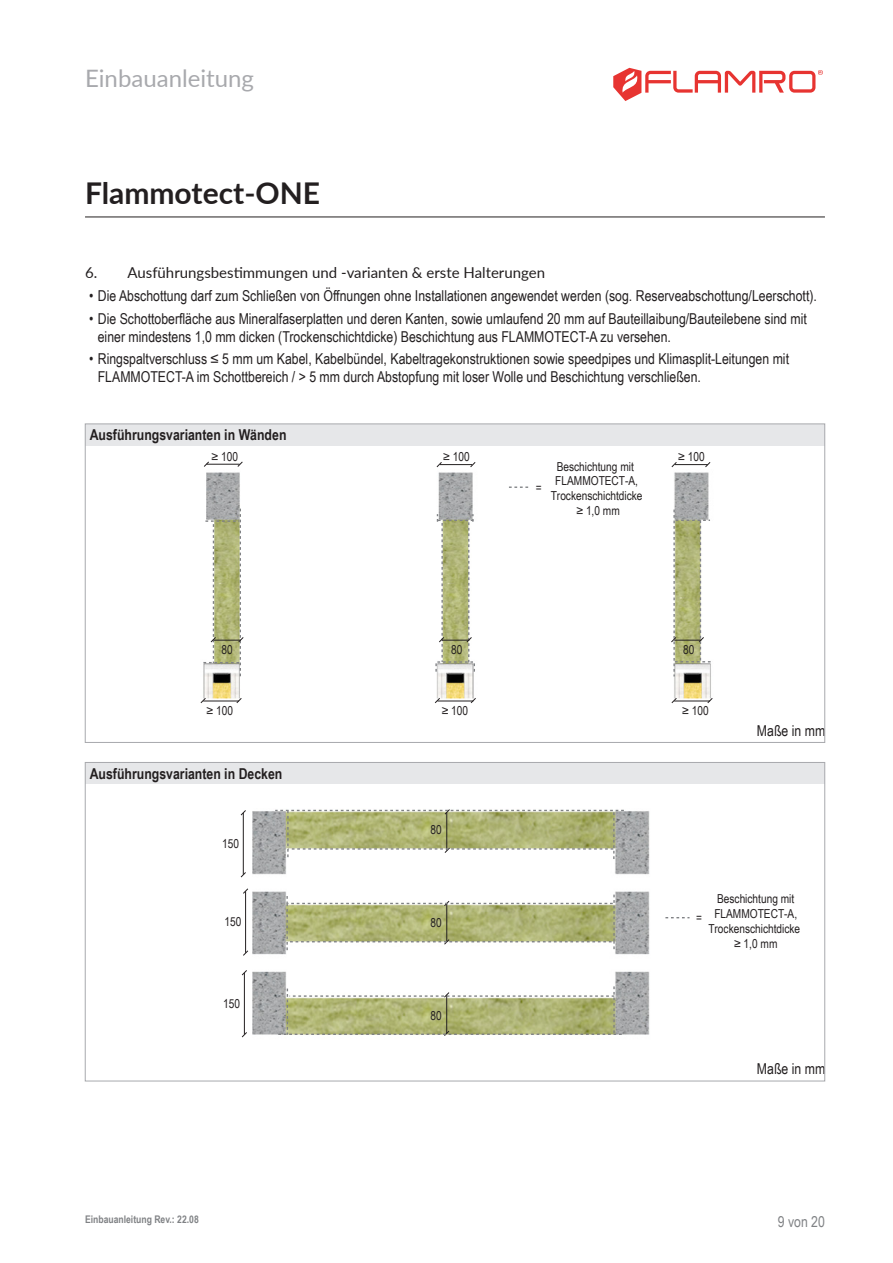
<style>
.page{position:relative;width:893px;height:1263px;background:#fff}
.page>*{position:absolute;margin:0;border:0;box-sizing:border-box;transform-origin:0 0}
.t1{font:700 30px "Lato";color:#231f20}
.t2{font:24px "Lato";color:#a8a9ad}
.p___Fließtext_rechts{font:15px/18px "Arial Narrow";color:#231f20}
.p___Zwischenüberschr{font:700 15px "Arial Narrow";color:#231f20}
.t3{font:15px "Lato";color:#231f20}
.t4{font:15px "Arial Narrow";color:#808285}
.t5{font:12.3px/14.9px "Arial Narrow";color:#231f20;text-align:center}
.t6{font:700 10.5px "Arial Narrow";color:#808285}
</style>
<div class="page">
<hr style="left:85px;top:217px;width:740px;height:1px;background:#231f20">
<div style="left:85px;top:424px;width:740px;height:21px;background:#e6e7e9"></div>
<img style="left:203px;top:463px;width:508px;height:238px">
<svg style="left:203px;top:461px;width:7px;height:6px"></svg>
<svg style="left:237px;top:461px;width:6px;height:6px"></svg>
<hr style="left:203px;top:701px;width:36px;height:1px;background:#231f20">
<svg style="left:200px;top:697px;width:6px;height:6px"></svg>
<svg style="left:236px;top:697px;width:6px;height:6px"></svg>
<hr style="left:437px;top:701px;width:36px;height:1px;background:#231f20">
<svg style="left:434px;top:697px;width:7px;height:6px"></svg>
<svg style="left:470px;top:697px;width:7px;height:6px"></svg>
<svg style="left:436px;top:462px;width:6px;height:6px"></svg>
<svg style="left:470px;top:462px;width:6px;height:6px"></svg>
<svg style="left:671px;top:462px;width:6px;height:6px"></svg>
<svg style="left:704px;top:462px;width:7px;height:6px"></svg>
<hr style="left:674px;top:701px;width:36px;height:1px;background:#231f20">
<svg style="left:671px;top:697px;width:6px;height:6px"></svg>
<svg style="left:707px;top:697px;width:6px;height:6px"></svg>
<hr style="left:206px;top:464px;width:34px;height:1px;background:#231f20">
<hr style="left:440px;top:464px;width:32px;height:1px;background:#231f20">
<hr style="left:675px;top:464px;width:33px;height:1px;background:#231f20">
<svg style="left:670px;top:509px;width:41px;height:167px"></svg>
<svg style="left:435px;top:514px;width:40px;height:158px"></svg>
<svg style="left:203px;top:509px;width:41px;height:168px"></svg>
<svg style="left:509px;top:486px;width:20px;height:2px"></svg>
<div style="left:85px;top:763px;width:740px;height:21px;background:#e6e7e9"></div>
<img style="left:242px;top:811px;width:448px;height:224px">
<svg style="left:242px;top:950px;width:7px;height:6px"></svg>
<svg style="left:242px;top:888px;width:7px;height:6px"></svg>
<hr style="left:245px;top:891px;width:1px;height:62px;background:#231f20">
<svg style="left:240px;top:871px;width:7px;height:7px"></svg>
<svg style="left:240px;top:810px;width:7px;height:6px"></svg>
<hr style="left:243px;top:813px;width:1px;height:61px;background:#231f20">
<svg style="left:241px;top:1031px;width:7px;height:7px"></svg>
<svg style="left:241px;top:969px;width:7px;height:7px"></svg>
<hr style="left:244px;top:973px;width:1px;height:61px;background:#231f20">
<svg style="left:275px;top:809px;width:349px;height:51px"></svg>
<svg style="left:277px;top:986px;width:345px;height:50px"></svg>
<svg style="left:286px;top:894px;width:329px;height:58px"></svg>
<svg style="left:665px;top:917px;width:24px;height:1px"></svg>
<svg style="left:613px;top:68px;width:210px;height:33px"></svg>
<h2 class="t2" style="left:85px;top:61px;width:170px">Einbauanleitung</h2>
<h1 class="t1" style="left:85px;top:171px;width:237px">Flammotect-ONE</h1>
<p class="t3" style="left:85px;top:262px;width:462px">6. Ausführungsbestimmungen und -varianten &amp; erste Halterungen</p>
<p class="p___Fließtext_rechts" style="left:89px;top:286px;width:729px">• Die Abschottung darf zum Schließen von Öffnungen ohne Installationen angewendet werden (sog. Reserveabschottung/Leerschott).</p>
<p class="p___Fließtext_rechts" style="left:98px;top:309px;width:711px;text-indent:-9px">• Die Schottoberfläche aus Mineralfaserplatten und deren Kanten, sowie umlaufend 20 mm auf Bauteillaibung/Bauteilebene sind mit einer mindestens 1,0 mm dicken (Trockenschichtdicke) Beschichtung aus FLAMMOTECT-A zu versehen.</p>
<p class="p___Fließtext_rechts" style="left:98px;top:349px;width:693px;text-indent:-9px">• Ringspaltverschluss ≤ 5 mm um Kabel, Kabelbündel, Kabeltragekonstruktionen sowie speedpipes und Klimasplit-Leitungen mit<br>FLAMMOTECT-A im Schottbereich / &gt; 5 mm durch Abstopfung mit loser Wolle und Beschichtung verschließen.</p>
<p class="p___Zwischenüberschr" style="left:90px;top:423px;width:198px">Ausführungsvarianten in Wänden</p>
<p class="t5" style="left:211px;top:449px;width:28px">≥ 100</p>
<p class="t5" style="left:443px;top:449px;width:28px">≥ 100</p>
<p class="t5" style="left:678px;top:449px;width:28px">≥ 100</p>
<p class="t5" style="left:536px;top:480px;width:7px">=</p>
<p class="t5" style="left:551px;top:458px;width:93px">Beschichtung mit<br>FLAMMOTECT-A,<br>Trockenschichtdicke ≥ 1,0 mm</p>
<p class="t5" style="left:221px;top:641px;width:13px">80</p>
<p class="t5" style="left:451px;top:641px;width:13px">80</p>
<p class="t5" style="left:683px;top:641px;width:13px">80</p>
<p class="t5" style="left:207px;top:702px;width:28px">≥ 100</p>
<p class="t5" style="left:442px;top:702px;width:28px">≥ 100</p>
<p class="t5" style="left:682px;top:702px;width:28px">≥ 100</p>
<p class="p___Zwischenüberschr" style="left:90px;top:762px;width:194px">Ausführungsvarianten in Decken</p>
<p class="t5" style="left:222px;top:835px;width:18px">150</p>
<p class="t5" style="left:431px;top:822px;width:13px">80</p>
<p class="p___Fließtext_rechts" style="left:757px;top:721px;width:70px">Maße in mm</p>
<p class="t5" style="left:224px;top:914px;width:18px">150</p>
<p class="t5" style="left:223px;top:995px;width:18px">150</p>
<p class="t5" style="left:431px;top:915px;width:13px">80</p>
<p class="t5" style="left:431px;top:1008px;width:13px">80</p>
<p class="t5" style="left:708px;top:891px;width:93px">Beschichtung mit<br>FLAMMOTECT-A,<br>Trockenschichtdicke ≥ 1,0 mm</p>
<p class="t5" style="left:696px;top:910px;width:7px">=</p>
<p class="p___Fließtext_rechts" style="left:757px;top:1059px;width:70px">Maße in mm</p>
<p class="t6" style="left:85px;top:1212px;width:115px">Einbauanleitung Rev.: 22.08</p>
<p class="t4" style="left:778px;top:1210px;width:49px">9 von 20</p>
</div>
